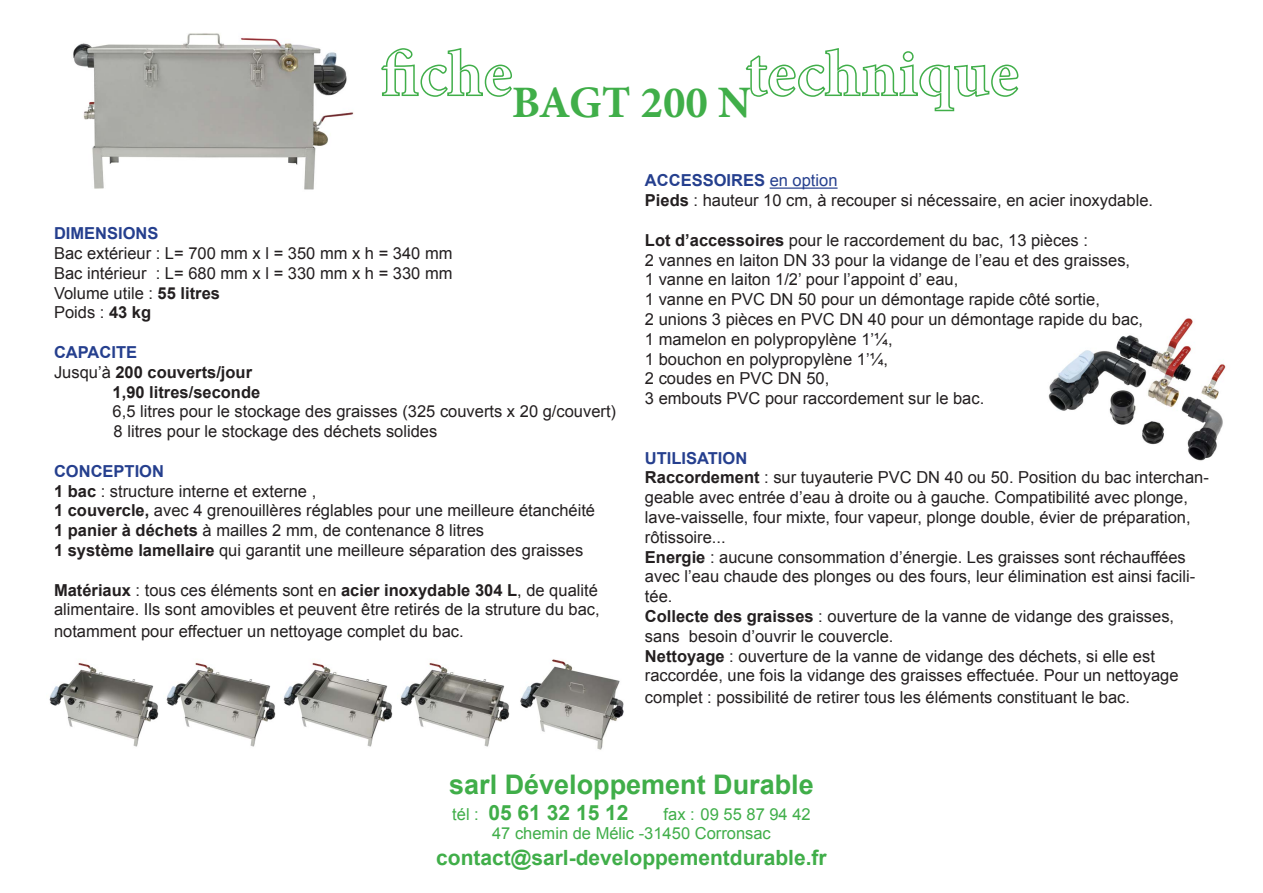
<style>
.page{position:relative;width:1263px;height:893px;background:#fff}
.page>*{position:absolute;margin:0;border:0;box-sizing:border-box;transform-origin:0 0}
.t1{font:700 45px "Minion Pro";color:#40ae49}
.t2{font:700 27px "Arial";color:#40ae49}
.t3{font:700 21px "Arial";color:#40ae49}
.t4{font:16.5px/19.8px "Arial";color:#231f20}
.t5{font:700 16.5px "Arial";color:#253f8e}
.t6{font:16.5px "Arial";color:#40ae49}
.t7{font:700 16.5px "Arial";color:#231f20}
.s1{font-weight:700}
.s2{font-weight:400}
.s3{font-weight:400;font-size:16.5px}
</style>
<div class="page">
<img style="left:73px;top:33px;width:281px;height:157px">
<img style="left:49px;top:659px;width:575px;height:91px">
<img style="left:1048px;top:318px;width:178px;height:143px">
<hr style="left:770px;top:187px;width:67px;height:2px;background:#253f8e">
<svg style="left:381px;top:48px;width:131px;height:49px"></svg>
<svg style="left:745px;top:48px;width:274px;height:64px"></svg>
<p class="t1" style="left:512px;top:71px;width:241px">BAGT 200 N</p>
<p class="t5" style="left:54px;top:222px;width:106px">DIMENSIONS</p>
<p class="t4" style="left:54px;top:243px;width:400px">Bac extérieur : L= 700 mm x l = 350 mm x h = 340 mm</p>
<p class="t4" style="left:54px;top:263px;width:400px">Bac intérieur : L= 680 mm x l = 330 mm x h = 330 mm</p>
<p class="t4" style="left:54px;top:283px;width:168px">Volume utile : <span class="s1">55 litres</span></p>
<p class="t4" style="left:54px;top:303px;width:99px">Poids : <span class="s1">43 kg</span></p>
<p class="t5" style="left:54px;top:341px;width:85px">CAPACITE</p>
<p class="t7" style="left:54px;top:360px;width:200px"><span class="s2">Jusqu’à</span> 200 couverts/jour</p>
<p class="t7" style="left:113px;top:380px;width:149px">1,90 litres/seconde</p>
<p class="t4" style="left:113px;top:402px;width:505px">6,5 litres pour le stockage des graisses (325 couverts x 20 g/couvert)</p>
<p class="t4" style="left:114px;top:421px;width:325px">8 litres pour le stockage des déchets solides</p>
<p class="t5" style="left:54px;top:459px;width:112px">CONCEPTION</p>
<p class="t4" style="left:54px;top:481px;width:264px"><span class="s1">1 bac</span> : structure interne et externe ,</p>
<p class="t4" style="left:54px;top:501px;width:543px"><span class="s1">1 couvercle,</span> avec 4 grenouillères réglables pour une meilleure étanchéité</p>
<p class="t4" style="left:54px;top:520px;width:432px"><span class="s1">1 panier à déchets</span> à mailles 2 mm, de contenance 8 litres</p>
<p class="t4" style="left:54px;top:540px;width:531px"><span class="s1">1 système lamellaire</span> qui garantit une meilleure séparation des graisses</p>
<p class="t4" style="left:54px;top:580px;width:547px"><span class="s1">Matériaux</span> : tous ces éléments sont en <span class="s1">acier inoxydable 304 L</span>, de qualité alimentaire. Ils sont amovibles et peuvent être retirés de la struture du bac,</p>
<p class="t4" style="left:54px;top:621px;width:411px">notamment pour effectuer un nettoyage complet du bac.</p>
<p class="t5" style="left:645px;top:169px;width:194px">ACCESSOIRES <span class="s2">en option</span></p>
<p class="t4" style="left:645px;top:190px;width:510px"><span class="s1">Pieds</span> : hauteur 10 cm, à recouper si nécessaire, en acier inoxydable.</p>
<p class="t4" style="left:645px;top:230px;width:444px"><span class="s1">Lot d’accessoires</span> pour le raccordement du bac, 13 pièces :</p>
<p class="t4" style="left:645px;top:250px;width:487px">2 vannes en laiton DN 33 pour la vidange de l’eau et des graisses,</p>
<p class="t4" style="left:645px;top:270px;width:315px">1 vanne en laiton 1/2’ pour l’appoint d’ eau,</p>
<p class="t4" style="left:645px;top:289px;width:456px">1 vanne en PVC DN 50 pour un démontage rapide côté sortie,</p>
<p class="t4" style="left:645px;top:309px;width:500px">2 unions 3 pièces en PVC DN 40 pour un démontage rapide du bac,</p>
<p class="t4" style="left:645px;top:329px;width:249px">1 mamelon en polypropylène 1’¼,</p>
<p class="t4" style="left:645px;top:349px;width:245px">1 bouchon en polypropylène 1’¼,</p>
<p class="t4" style="left:645px;top:369px;width:186px">2 coudes en PVC DN 50,</p>
<p class="t4" style="left:645px;top:388px;width:341px">3 embouts PVC pour raccordement sur le bac.</p>
<p class="t5" style="left:645px;top:446px;width:104px">UTILISATION</p>
<p class="t4" style="left:645px;top:468px;width:565px"><span class="s1">Raccordement</span> : sur tuyauterie PVC DN 40 ou 50. Position du bac interchan&shy;geable avec entrée d’eau à droite ou à gauche. Compatibilité avec plonge, lave-vaisselle, four mixte, four vapeur, plonge double, évier de préparation, rôtissoire...</p>
<p class="t4" style="left:645px;top:547px;width:552px"><span class="s1">Energie</span> : aucune consommation d’énergie. Les graisses sont réchauffées avec l’eau chaude des plonges ou des fours, leur élimination est ainsi facili&shy;tée.</p>
<p class="t4" style="left:645px;top:606px;width:531px"><span class="s1">Collecte des graisses</span> : ouverture de la vanne de vidange des graisses, sans besoin d’ouvrir le couvercle.</p>
<p class="t4" style="left:645px;top:646px;width:535px"><span class="s1">Nettoyage</span> : ouverture de la vanne de vidange des déchets, si elle est raccordée, une fois la vidange des graisses effectuée. Pour un nettoyage</p>
<p class="t4" style="left:645px;top:687px;width:487px">complet : possibilité de retirer tous les éléments constituant le bac.</p>
<p class="t2" style="left:449px;top:766px;width:366px">sarl Développement Durable</p>
<p class="t3" style="left:452px;top:797px;width:178px"><span class="s3">tél :</span> 05 61 32 15 12</p>
<p class="t6" style="left:664px;top:802px;width:149px">fax : 09 55 87 94 42</p>
<p class="t6" style="left:492px;top:822px;width:280px">47 chemin de Mélic -31450 Corronsac</p>
<p class="t3" style="left:436px;top:842px;width:392px">contact@sarl-developpementdurable.fr</p>
</div>
